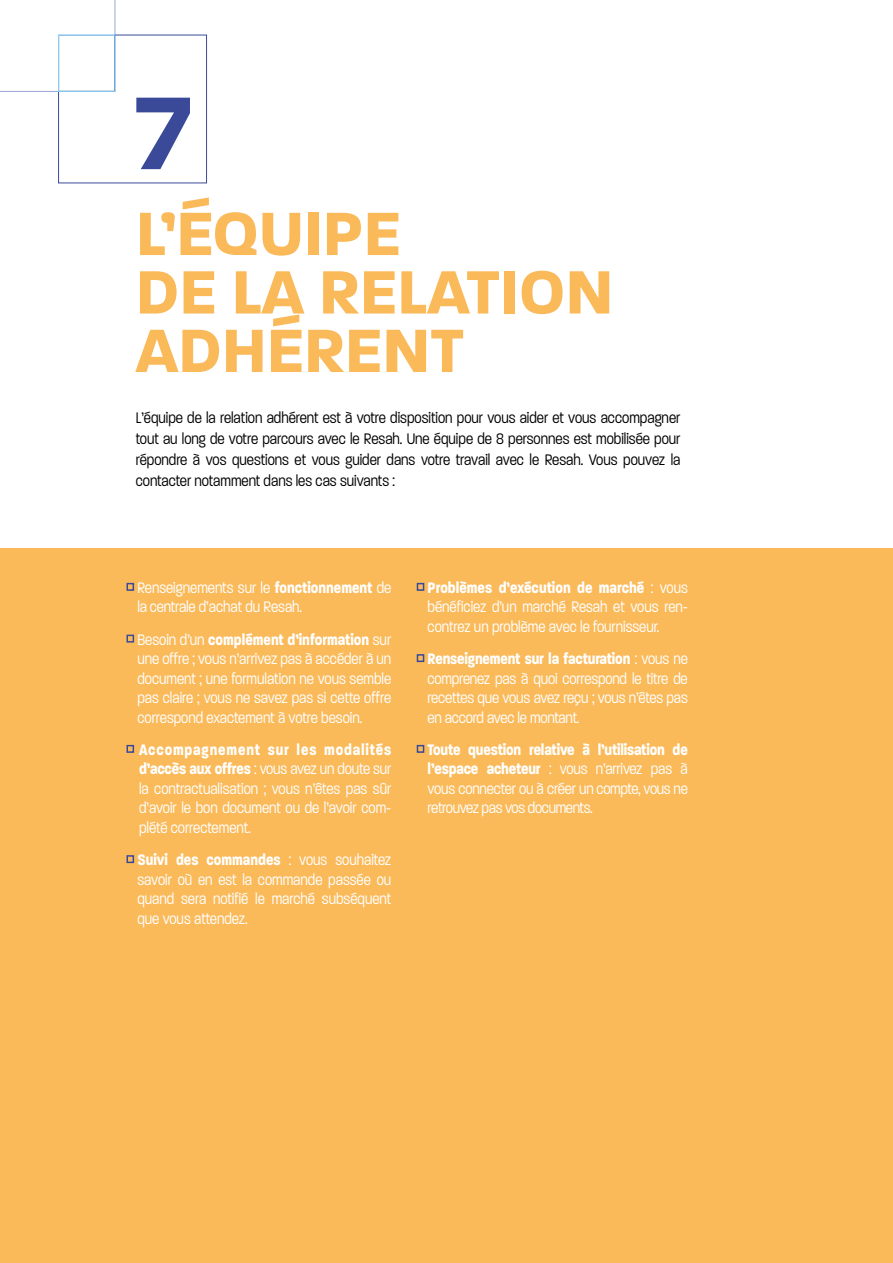
<style>
.page{position:relative;width:893px;height:1263px;background:#fff}
.page>*{position:absolute;margin:0;border:0;box-sizing:border-box;transform-origin:0 0}
.t1{font:700 111.75px "Paralucent";color:#3a4a99}
.t2{font:700 66px/58.5px "Paralucent";color:#faba5a}
.t3{font:300 16.5px/19.5px "Paralucent Condensed";color:#fff;text-align:justify}
.t4{font:300 16.5px/21px "Paralucent Condensed";color:#000;text-align:justify}
.s1{font-weight:700}
</style>
<div class="page">
<svg style="left:0;top:0;width:207px;height:184px"></svg>
<div style="left:58px;top:35px;width:57px;height:57px;border:1px solid #80cff5"></div>
<div style="left:0;top:549px;width:893px;height:714px;background:#faba5a"></div>
<div style="left:126px;top:583px;width:8px;height:8px;border:2px solid #3a4a99"></div>
<div style="left:126px;top:635px;width:8px;height:8px;border:2px solid #3a4a99"></div>
<div style="left:126px;top:745px;width:8px;height:8px;border:2px solid #3a4a99"></div>
<div style="left:126px;top:855px;width:8px;height:8px;border:2px solid #3a4a99"></div>
<div style="left:417px;top:583px;width:7px;height:8px;border:2px solid #3a4a99"></div>
<div style="left:417px;top:654px;width:7px;height:8px;border:2px solid #3a4a99"></div>
<div style="left:417px;top:745px;width:7px;height:8px;border:2px solid #3a4a99"></div>
<h1 class="t1" style="left:135px;top:65px;width:57px">7</h1>
<h2 class="t2" style="left:136px;top:204px;width:479px">L’ÉQUIPE<br>DE LA RELATION<br>ADHÉRENT</h2>
<p class="t4" style="left:136px;top:407px;width:546px">L’équipe de la relation adhérent est à votre disposition pour vous aider et vous accompagner tout au long de votre parcours avec le Resah. Une équipe de 8 personnes est mobilisée pour répondre à vos questions et vous guider dans votre travail avec le Resah. Vous pouvez la contacter notamment dans les cas suivants :</p>
<p class="t3" style="left:137px;top:578px;width:255px">Renseignements sur le <span class="s1">fonctionnement</span> de la centrale d’achat du Resah.</p>
<p class="t3" style="left:137px;top:630px;width:255px">Besoin d’un <span class="s1">complément d’information</span> sur une offre ; vous n’arrivez pas à accéder à un document ; une formulation ne vous semble pas claire ; vous ne savez pas si cette offre correspond exactement à votre besoin.</p>
<p class="t3" style="left:139px;top:740px;width:254px"><span class="s1">Accompagnement sur les modalités d’accès aux offres</span> : vous avez un doute sur la contractualisation ; vous n’êtes pas sûr d’avoir le bon document ou de l’avoir com&shy;plété correctement.</p>
<p class="t3" style="left:137px;top:850px;width:255px"><span class="s1">Suivi des commandes</span> : vous souhaitez savoir où en est la commande passée ou quand sera notifié le marché subséquent que vous attendez.</p>
<p class="t3" style="left:428px;top:578px;width:262px"><span class="s1">Problèmes d’exécution de marché</span> : vous bénéficiez d’un marché Resah et vous ren&shy;contrez un problème avec le fournisseur.</p>
<p class="t3" style="left:427px;top:649px;width:262px"><span class="s1">Renseignement sur la facturation</span> : vous ne comprenez pas à quoi correspond le titre de recettes que vous avez reçu ; vous n’êtes pas en accord avec le montant.</p>
<p class="t3" style="left:428px;top:740px;width:262px"><span class="s1">Toute question relative à l’utilisation de l’espace acheteur</span> : vous n’arrivez pas à vous connecter ou à créer un compte, vous ne retrouvez pas vos documents.</p>
</div>
